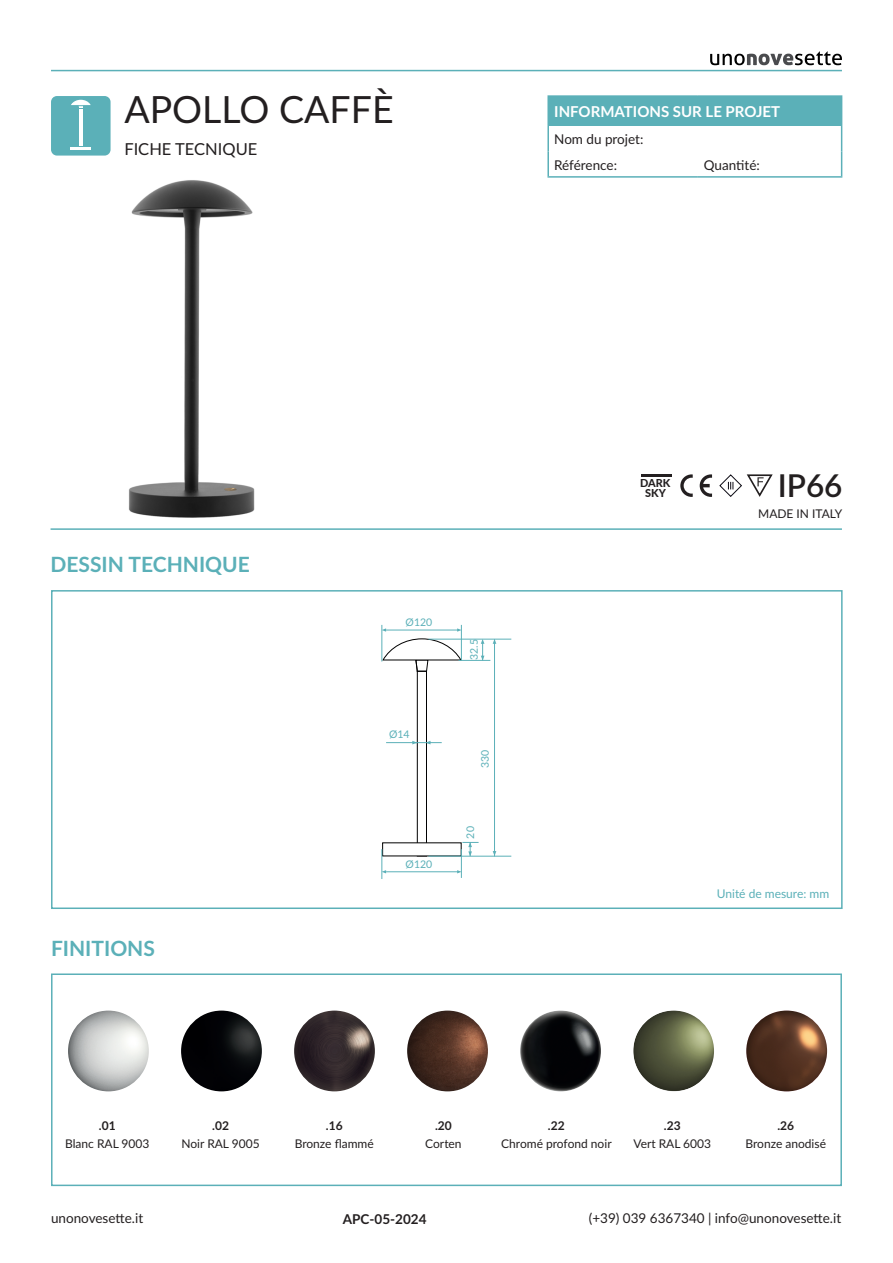
<style>
.page{position:relative;width:893px;height:1263px;background:#fff}
.page>*{position:absolute;margin:0;border:0;box-sizing:border-box;transform-origin:0 0}
.t1{font:37.5px "Lato";color:#231f20}
.t2{font:600 31.5px "Lato";color:#231f20}
.TITOLETTI_VERDI{font:700 21px "Lato";color:#5bb0b8}
.t3{font:16.5px "Lato";color:#231f20}
.t4{font:700 15px "Lato";color:#fff}
.t5{font:13.5px "Lato";color:#231f20}
.t6{font:700 13.5px "Lato";color:#231f20}
.t7{font:12px "Lato";color:#231f20}
.t8{font:700 12px "Lato";color:#231f20}
.t9{font:12px "Lato";color:#5bb0b8}
.t10{font:800 10.8px "Lato";color:#231f20}
.Body_Text{font:10.5px "Lato";color:#5bb0b8}
</style>
<div class="page">
<svg style="left:710px;top:51px;width:132px;height:14px"></svg>
<hr style="left:51px;top:70px;width:791px;height:1px;background:#5bb0b8">
<hr style="left:51px;top:528px;width:791px;height:2px;background:#5bb0b8">
<div style="left:51px;top:973px;width:791px;height:213px;border:2px solid #5bb0b8"></div>
<img style="left:128px;top:180px;width:127px;height:338px">
<div style="left:51px;top:590px;width:792px;height:319px;border:2px solid #5bb0b8"></div>
<svg style="left:680px;top:474px;width:13px;height:23px"></svg>
<svg style="left:700px;top:474px;width:12px;height:23px"></svg>
<svg style="left:719px;top:474px;width:54px;height:23px"></svg>
<div style="left:51px;top:96px;width:60px;height:60px;background:#5bb0b8;border-radius:6px"></div>
<svg style="left:71px;top:99px;width:20px;height:9px"></svg>
<hr style="left:79px;top:109px;width:3px;height:37px;background:#fff">
<hr style="left:70px;top:147px;width:21px;height:3px;background:#fff">
<div style="left:548px;top:96px;width:294px;height:30px;background:#5bb0b8"></div>
<hr style="left:547px;top:126px;width:2px;height:25px;background:#5bb0b8">
<hr style="left:547px;top:151px;width:2px;height:25px;background:#5bb0b8">
<hr style="left:547px;top:95px;width:151px;height:2px;background:#5bb0b8">
<hr style="left:547px;top:97px;width:2px;height:29px;background:#5bb0b8">
<hr style="left:698px;top:95px;width:144px;height:2px;background:#5bb0b8">
<svg style="left:841px;top:126px;width:1px;height:50px"></svg>
<hr style="left:547px;top:176px;width:151px;height:2px;background:#5bb0b8">
<hr style="left:698px;top:176px;width:144px;height:2px;background:#5bb0b8">
<hr style="left:641px;top:474px;width:30px;height:3px;background:#231f20">
<hr style="left:386px;top:742px;width:44px;height:1px;background:#5bb0b8">
<div style="left:417px;top:671px;width:10px;height:185px;background:#fff;border:1px solid #000001"></div>
<svg style="left:382px;top:638px;width:79px;height:34px"></svg>
<div style="left:382px;top:842px;width:80px;height:14px;background:#fff"></div>
<hr style="left:461px;top:625px;width:1px;height:35px;background:#5bb0b8">
<hr style="left:382px;top:625px;width:1px;height:36px;background:#5bb0b8">
<svg style="left:457px;top:628px;width:5px;height:4px"></svg>
<svg style="left:382px;top:628px;width:4px;height:4px"></svg>
<hr style="left:386px;top:630px;width:72px;height:1px;background:#5bb0b8">
<hr style="left:428px;top:639px;width:83px;height:1px;background:#5bb0b8">
<hr style="left:459px;top:660px;width:31px;height:1px;background:#5bb0b8">
<svg style="left:481px;top:639px;width:3px;height:21px"></svg>
<hr style="left:494px;top:639px;width:1px;height:217px;background:#5bb0b8">
<hr style="left:428px;top:856px;width:83px;height:1px;background:#5bb0b8">
<hr style="left:382px;top:849px;width:1px;height:30px;background:#5bb0b8">
<svg style="left:457px;top:842px;width:22px;height:36px"></svg>
<hr style="left:386px;top:871px;width:72px;height:1px;background:#5bb0b8">
<svg style="left:412px;top:741px;width:30px;height:3px"></svg>
<img style="left:68px;top:1010px;width:81px;height:81px;border-radius:40px">
<img style="left:181px;top:1010px;width:81px;height:81px;border-radius:40px">
<img style="left:294px;top:1010px;width:81px;height:81px;border-radius:40px">
<img style="left:407px;top:1010px;width:81px;height:81px;border-radius:40px">
<img style="left:520px;top:1010px;width:81px;height:81px;border-radius:40px">
<img style="left:746px;top:1010px;width:81px;height:81px;border-radius:40px">
<img style="left:633px;top:1010px;width:81px;height:81px;border-radius:40px">
<p class="t1" style="left:124px;top:83px;width:271px">APOLLO CAFFÈ</p>
<p class="t3" style="left:124px;top:137px;width:134px">FICHE TECNIQUE</p>
<p class="t4" style="left:554px;top:101px;width:227px">INFORMATIONS SUR LE PROJET</p>
<p class="t5" style="left:554px;top:129px;width:91px">Nom du projet:</p>
<p class="t5" style="left:554px;top:155px;width:64px">Référence:</p>
<p class="t5" style="left:704px;top:155px;width:58px">Quantité:</p>
<p class="TITOLETTI_VERDI" style="left:51px;top:549px;width:201px">DESSIN TECHNIQUE</p>
<p class="TITOLETTI_VERDI" style="left:51px;top:933px;width:105px">FINITIONS</p>
<p class="Body_Text" style="left:406px;top:615px;width:28px">Ø120</p>
<p class="Body_Text" style="left:389px;top:727px;width:22px">Ø14</p>
<p class="Body_Text" style="left:406px;top:857px;width:28px">Ø120</p>
<p class="Body_Text" style="left:466px;top:660px;width:22px;rotate:-90deg">32.5</p>
<p class="Body_Text" style="left:477px;top:768px;width:20px;rotate:-90deg">330</p>
<p class="Body_Text" style="left:463px;top:838px;width:14px;rotate:-90deg">20</p>
<p class="t10" style="left:640px;top:475px;width:32px">DARK</p>
<p class="t10" style="left:645px;top:485px;width:22px">SKY</p>
<p class="t2" style="left:778px;top:463px;width:66px">IP66</p>
<p class="t7" style="left:758px;top:505px;width:86px">MADE IN ITALY</p>
<p class="t9" style="left:717px;top:885px;width:114px">Unité de mesure: mm</p>
<p class="t8" style="left:99px;top:1116px;width:18px">.01</p>
<p class="t7" style="left:65px;top:1134px;width:86px">Blanc RAL 9003</p>
<p class="t5" style="left:51px;top:1208px;width:94px">unonovesette.it</p>
<p class="t8" style="left:212px;top:1116px;width:18px">.02</p>
<p class="t7" style="left:181px;top:1134px;width:80px">Noir RAL 9005</p>
<p class="t8" style="left:326px;top:1116px;width:18px">.16</p>
<p class="t7" style="left:295px;top:1134px;width:81px">Bronze flammé</p>
<p class="t8" style="left:435px;top:1116px;width:18px">.20</p>
<p class="t7" style="left:425px;top:1134px;width:38px">Corten</p>
<p class="t6" style="left:343px;top:1209px;width:85px">APC-05-2024</p>
<p class="t8" style="left:548px;top:1116px;width:18px">.22</p>
<p class="t7" style="left:501px;top:1134px;width:112px">Chromé profond noir</p>
<p class="t8" style="left:664px;top:1116px;width:18px">.23</p>
<p class="t7" style="left:633px;top:1134px;width:79px">Vert RAL 6003</p>
<p class="t8" style="left:777px;top:1116px;width:18px">.26</p>
<p class="t7" style="left:745px;top:1134px;width:82px">Bronze anodisé</p>
<p class="t5" style="left:589px;top:1208px;width:254px">(+39) 039 6367340 | info@unonovesette.it</p>
</div>
